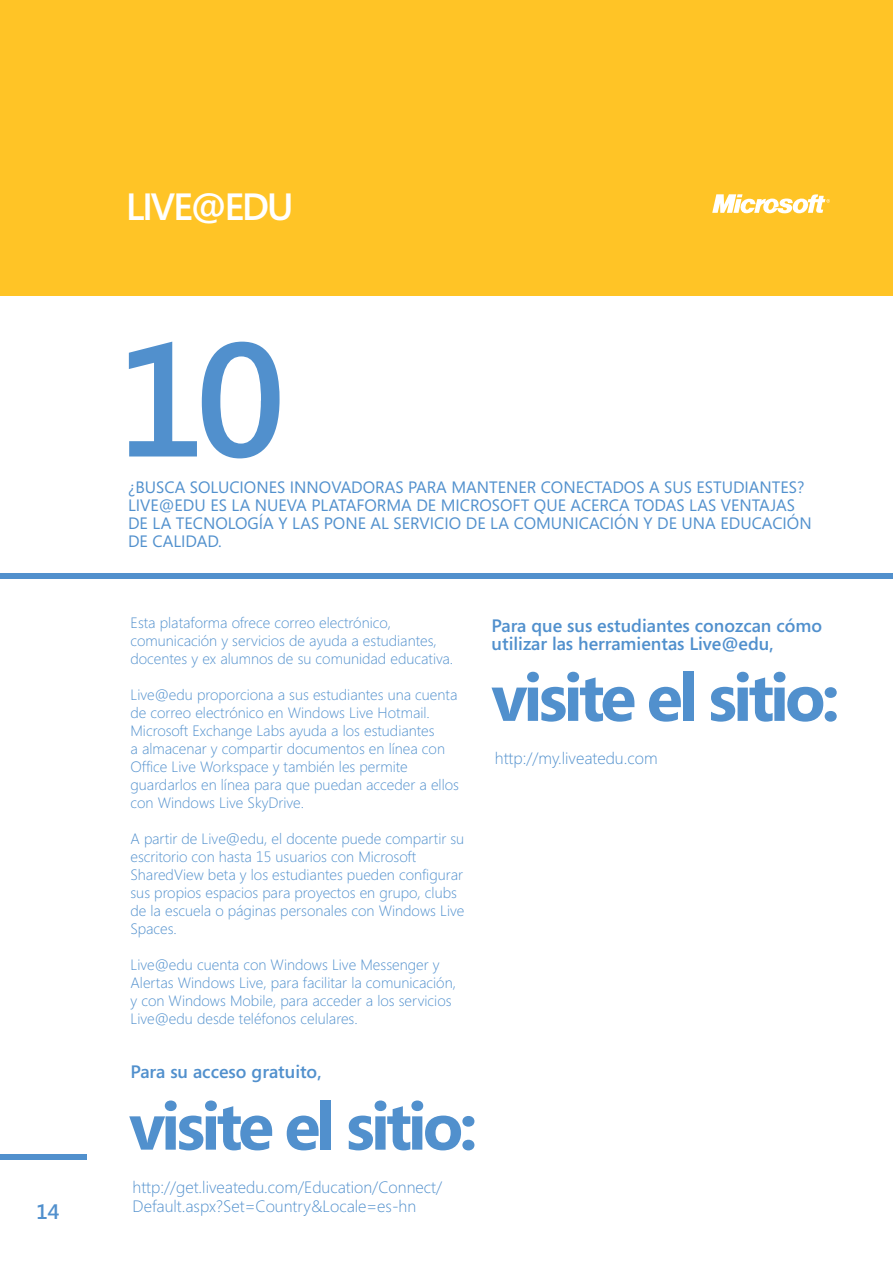
<style>
.page{position:relative;width:893px;height:1263px;background:#fff}
.page>*{position:absolute;margin:0;border:0;box-sizing:border-box;transform-origin:0 0}
.t1{font:600 161.4px "Segoe";color:#5190cd}
.t2{font:700 66.6px "Segoe";letter-spacing:-.06em;color:#5190cd}
.t3{font:600 37.95px "Segoe";letter-spacing:-.06em;color:#fff}
.t4{font:600 21px "Segoe";color:#5190cd}
.t5{font:600 18px/18px "Segoe";color:#5190cd}
.t6{font:16.5px/18px "Segoe";color:#5190cd}
.t7{font:300 16.5px/19.5px "Segoe";color:#5190cd}
.t8{font:300 15px/18px "Segoe";color:#5190cd}
</style>
<div class="page">
<div style="left:0;top:1154px;width:86px;height:5px;background:#5190cd"></div>
<div style="left:0;top:0;width:893px;height:296px;background:#ffc426"></div>
<svg style="left:712px;top:194px;width:118px;height:20px"></svg>
<div style="left:0;top:573px;width:893px;height:6px;background:#5190cd"></div>
<h3 class="t4" style="left:36px;top:1200px;width:25px">14</h3>
<h3 class="t3" style="left:126px;top:185px;width:170px">LIVE@EDU</h3>
<h1 class="t1" style="left:115px;top:307px;width:172px">10</h1>
<p class="t6" style="left:128px;top:478px;width:685px">¿BUSCA SOLUCIONES INNOVADORAS PARA MANTENER CONECTADOS A SUS ESTUDIANTES?<br>LIVE@EDU ES LA NUEVA PLATAFORMA DE MICROSOFT QUE ACERCA TODAS LAS VENTAJAS DE LA TECNOLOGÍA Y LAS PONE AL SERVICIO DE LA COMUNICACIÓN Y DE UNA EDUCACIÓN DE CALIDAD.</p>
<p class="t8" style="left:130px;top:614px;width:324px">Esta plataforma ofrece correo electrónico, comunicación y servicios de ayuda a estudiantes, docentes y ex alumnos de su comunidad educativa.</p>
<p class="t8" style="left:130px;top:686px;width:330px">Live@edu proporciona a sus estudiantes una cuenta de correo electrónico en Windows Live Hotmail.<br>Microsoft Exchange Labs ayuda a los estudiantes<br>a almacenar y compartir documentos en línea con Office Live Workspace y también les permite guardarlos en línea para que puedan acceder a ellos con Windows Live SkyDrive.</p>
<p class="t8" style="left:130px;top:830px;width:335px">A partir de Live@edu, el docente puede compartir su escritorio con hasta 15 usuarios con Microsoft SharedView beta y los estudiantes pueden configurar sus propios espacios para proyectos en grupo, clubs de la escuela o páginas personales con Windows Live Spaces.</p>
<p class="t8" style="left:130px;top:956px;width:327px">Live@edu cuenta con Windows Live Messenger y Alertas Windows Live, para facilitar la comunicación, y con Windows Mobile, para acceder a los servicios Live@edu desde teléfonos celulares.</p>
<p class="t5" style="left:130px;top:1063px;width:193px">Para su acceso gratuito,</p>
<h2 class="t2" style="left:129px;top:1088px;width:350px">visite el sitio:</h2>
<p class="t7" style="left:133px;top:1177px;width:311px">http://get.liveatedu.com/Education/Connect/<br>Default.aspx?Set=Country&amp;Locale=es-hn</p>
<p class="t5" style="left:491px;top:617px;width:332px">Para que sus estudiantes conozcan cómo utilizar las herramientas Live@edu,</p>
<h2 class="t2" style="left:491px;top:659px;width:350px">visite el sitio:</h2>
<p class="t7" style="left:495px;top:749px;width:164px">http://my.liveatedu.com</p>
</div>
